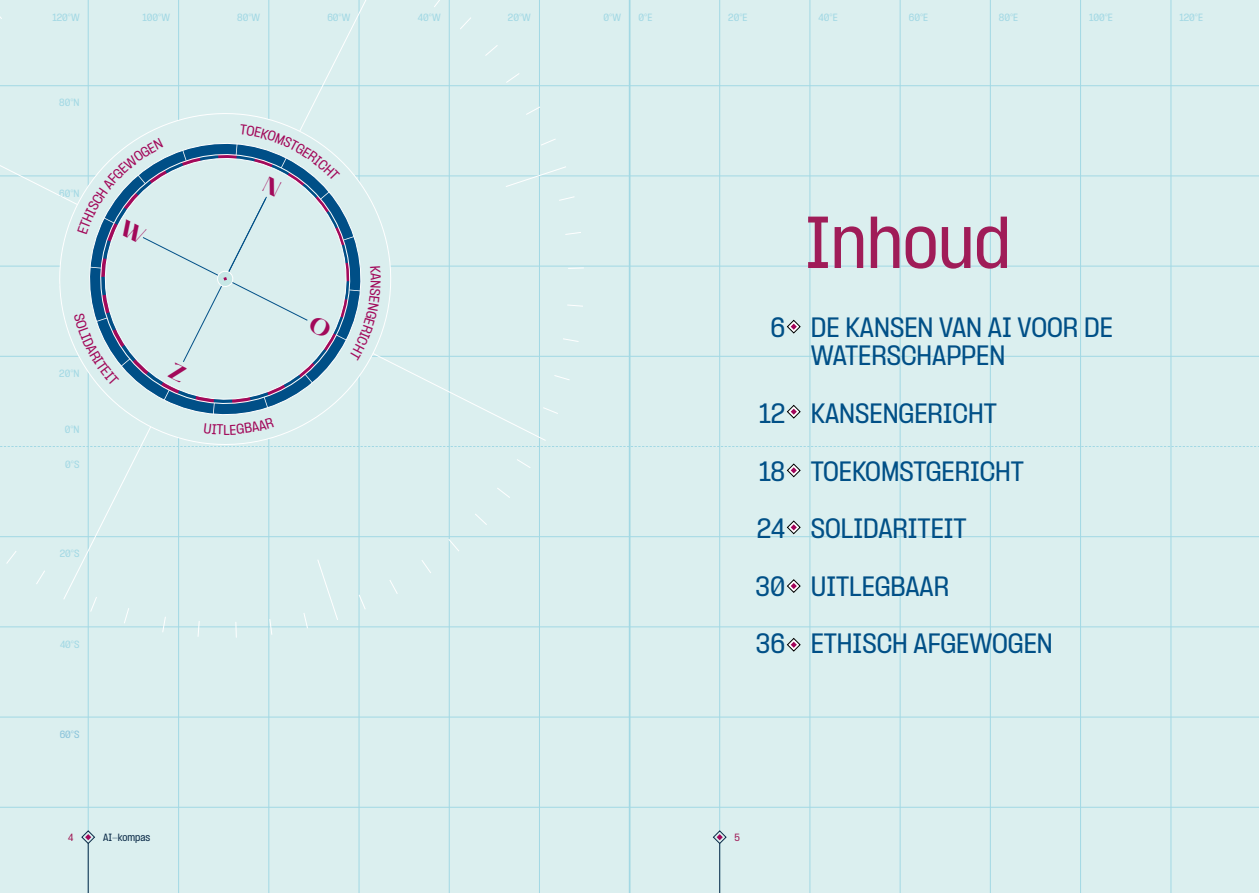
<style>
.page{position:relative;width:1259px;height:893px;background:#dbefef}
.page>*{position:absolute;margin:0;border:0;box-sizing:border-box;transform-origin:0 0}
.VK_grote_koptekst{font:500 semi-condensed 63px "PP Formula";color:#a01c58}
.VK_Introtekst{font:500 semi-condensed 24px/28.8px "PP Formula";color:#015087}
.t1{font:500 semi-condensed 9px "PP Formula";color:#a2d8e4}
.t2{font:500 semi-condensed 9px "PP Formula";color:#0a2a47}
.t3{font:500 semi-condensed 9px "PP Formula";color:#8ac3da}
.t4{font:500 semi-condensed 9px "PP Formula";color:#a01c58}
</style>
<div class="page">
<hr style="left:88px;top:0;width:1px;height:893px;background:#a2d8e4">
<hr style="left:178px;top:0;width:1px;height:893px;background:#a2d8e4">
<hr style="left:268px;top:0;width:1px;height:893px;background:#a2d8e4">
<hr style="left:359px;top:0;width:1px;height:893px;background:#a2d8e4">
<hr style="left:449px;top:0;width:1px;height:893px;background:#a2d8e4">
<hr style="left:539px;top:0;width:1px;height:893px;background:#a2d8e4">
<svg style="left:0;top:446px;width:1259px;height:1px"></svg>
<hr style="left:0;top:536px;width:1259px;height:1px;background:#a2d8e4">
<hr style="left:0;top:627px;width:1259px;height:1px;background:#a2d8e4">
<hr style="left:0;top:717px;width:1259px;height:1px;background:#a2d8e4">
<hr style="left:0;top:807px;width:1259px;height:1px;background:#a2d8e4">
<hr style="left:0;top:356px;width:1259px;height:1px;background:#a2d8e4">
<hr style="left:0;top:266px;width:1259px;height:1px;background:#a2d8e4">
<hr style="left:0;top:176px;width:1259px;height:1px;background:#a2d8e4">
<hr style="left:0;top:85px;width:1259px;height:1px;background:#a2d8e4">
<hr style="left:1170px;top:0;width:1px;height:893px;background:#a2d8e4">
<hr style="left:629px;top:0;width:1px;height:893px;background:#a2d8e4">
<hr style="left:1080px;top:0;width:1px;height:893px;background:#a2d8e4">
<hr style="left:990px;top:0;width:1px;height:893px;background:#a2d8e4">
<hr style="left:900px;top:0;width:1px;height:893px;background:#a2d8e4">
<hr style="left:809px;top:0;width:1px;height:893px;background:#a2d8e4">
<hr style="left:719px;top:0;width:1px;height:893px;background:#a2d8e4">
<svg style="left:787px;top:405px;width:13px;height:13px"></svg>
<svg style="left:787px;top:320px;width:13px;height:13px"></svg>
<svg style="left:787px;top:464px;width:13px;height:13px"></svg>
<svg style="left:787px;top:521px;width:13px;height:13px"></svg>
<svg style="left:787px;top:579px;width:13px;height:14px"></svg>
<svg style="left:787px;top:638px;width:13px;height:13px"></svg>
<svg style="left:63px;top:0;width:325px;height:600px"></svg>
<svg style="left:0;top:117px;width:546px;height:324px"></svg>
<svg style="left:317px;top:559px;width:21px;height:61px"></svg>
<svg style="left:505px;top:166px;width:62px;height:22px"></svg>
<svg style="left:36px;top:90px;width:378px;height:378px"></svg>
<svg style="left:197px;top:621px;width:3px;height:16px"></svg>
<svg style="left:567px;top:304px;width:16px;height:3px"></svg>
<svg style="left:485px;top:45px;width:13px;height:11px"></svg>
<svg style="left:448px;top:538px;width:11px;height:14px"></svg>
<svg style="left:124px;top:608px;width:5px;height:15px"></svg>
<svg style="left:554px;top:375px;width:16px;height:5px"></svg>
<svg style="left:526px;top:106px;width:14px;height:9px"></svg>
<svg style="left:389px;top:580px;width:9px;height:14px"></svg>
<svg style="left:269px;top:618px;width:4px;height:18px"></svg>
<svg style="left:565px;top:232px;width:16px;height:3px"></svg>
<svg style="left:6px;top:551px;width:11px;height:13px"></svg>
<svg style="left:497px;top:488px;width:13px;height:10px"></svg>
<svg style="left:162px;top:617px;width:4px;height:15px"></svg>
<svg style="left:563px;top:338px;width:16px;height:4px"></svg>
<svg style="left:506px;top:73px;width:13px;height:10px"></svg>
<svg style="left:421px;top:560px;width:10px;height:13px"></svg>
<svg style="left:90px;top:596px;width:8px;height:16px"></svg>
<svg style="left:542px;top:407px;width:16px;height:8px"></svg>
<svg style="left:540px;top:138px;width:16px;height:8px"></svg>
<svg style="left:358px;top:594px;width:8px;height:16px"></svg>
<svg style="left:235px;top:622px;width:2px;height:16px"></svg>
<svg style="left:568px;top:267px;width:16px;height:2px"></svg>
<svg style="left:460px;top:17px;width:11px;height:12px"></svg>
<svg style="left:475px;top:514px;width:12px;height:11px"></svg>
<svg style="left:36px;top:570px;width:9px;height:14px"></svg>
<svg style="left:517px;top:459px;width:14px;height:9px"></svg>
<svg style="left:559px;top:196px;width:16px;height:5px"></svg>
<svg style="left:303px;top:613px;width:5px;height:15px"></svg>
<svg style="left:81px;top:830px;width:14px;height:14px"></svg>
<hr style="left:88px;top:843px;width:1px;height:50px;background:#0a2a47">
<svg style="left:713px;top:830px;width:13px;height:14px"></svg>
<hr style="left:719px;top:843px;width:1px;height:50px;background:#0a2a47">
<svg style="left:74px;top:124px;width:307px;height:311px"></svg>
<p class="t1" style="left:52px;top:12px;width:29px">120°W</p>
<p class="t1" style="left:143px;top:12px;width:29px">100°W</p>
<p class="t1" style="left:237px;top:12px;width:24px">80°W</p>
<p class="t1" style="left:327px;top:12px;width:25px">60°W</p>
<p class="t1" style="left:418px;top:12px;width:24px">40°W</p>
<p class="t1" style="left:508px;top:12px;width:24px">20°W</p>
<p class="t1" style="left:603px;top:12px;width:19px">0°W</p>
<p class="t1" style="left:638px;top:12px;width:15px">0°E</p>
<p class="t1" style="left:728px;top:12px;width:21px">20°E</p>
<p class="t1" style="left:818px;top:12px;width:21px">40°E</p>
<p class="t1" style="left:909px;top:12px;width:21px">60°E</p>
<p class="t1" style="left:999px;top:12px;width:21px">80°E</p>
<p class="t1" style="left:1089px;top:12px;width:25px">100°E</p>
<p class="t1" style="left:1179px;top:12px;width:25px">120°E</p>
<p class="t1" style="left:59px;top:97px;width:22px">80°N</p>
<p class="t1" style="left:59px;top:188px;width:22px">60°N</p>
<p class="t1" style="left:59px;top:368px;width:22px">20°N</p>
<p class="t1" style="left:65px;top:424px;width:16px">0°N</p>
<p class="t1" style="left:65px;top:458px;width:16px">0°S</p>
<p class="t1" style="left:60px;top:548px;width:21px">20°S</p>
<p class="t1" style="left:60px;top:639px;width:21px">40°S</p>
<p class="t3" style="left:60px;top:729px;width:21px">60°S</p>
<p class="VK_Introtekst" style="left:770px;top:312px;width:16px">6</p>
<p class="VK_Introtekst" style="left:759px;top:399px;width:28px">12</p>
<p class="VK_Introtekst" style="left:759px;top:456px;width:28px">18</p>
<p class="VK_Introtekst" style="left:757px;top:514px;width:30px">24</p>
<p class="VK_Introtekst" style="left:755px;top:572px;width:31px">30</p>
<p class="VK_Introtekst" style="left:756px;top:629px;width:31px">36</p>
<p class="VK_grote_koptekst" style="left:805px;top:204px;width:207px">Inhoud</p>
<p class="VK_Introtekst" style="left:811px;top:312px;width:304px">DE KANSEN VAN AI VOOR DE<br>WATERSCHAPPEN</p>
<p class="VK_Introtekst" style="left:811px;top:399px;width:188px">KANSENGERICHT</p>
<p class="VK_Introtekst" style="left:811px;top:456px;width:215px">TOEKOMSTGERICHT</p>
<p class="VK_Introtekst" style="left:811px;top:514px;width:157px">SOLIDARITEIT</p>
<p class="VK_Introtekst" style="left:811px;top:572px;width:140px">UITLEGBAAR</p>
<p class="VK_Introtekst" style="left:811px;top:629px;width:243px">ETHISCH AFGEWOGEN</p>
<p class="t4" style="left:68px;top:832px;width:7px">4</p>
<p class="t2" style="left:103px;top:832px;width:49px">AI-kompas</p>
<p class="t4" style="left:734px;top:832px;width:7px">5</p>
</div>
